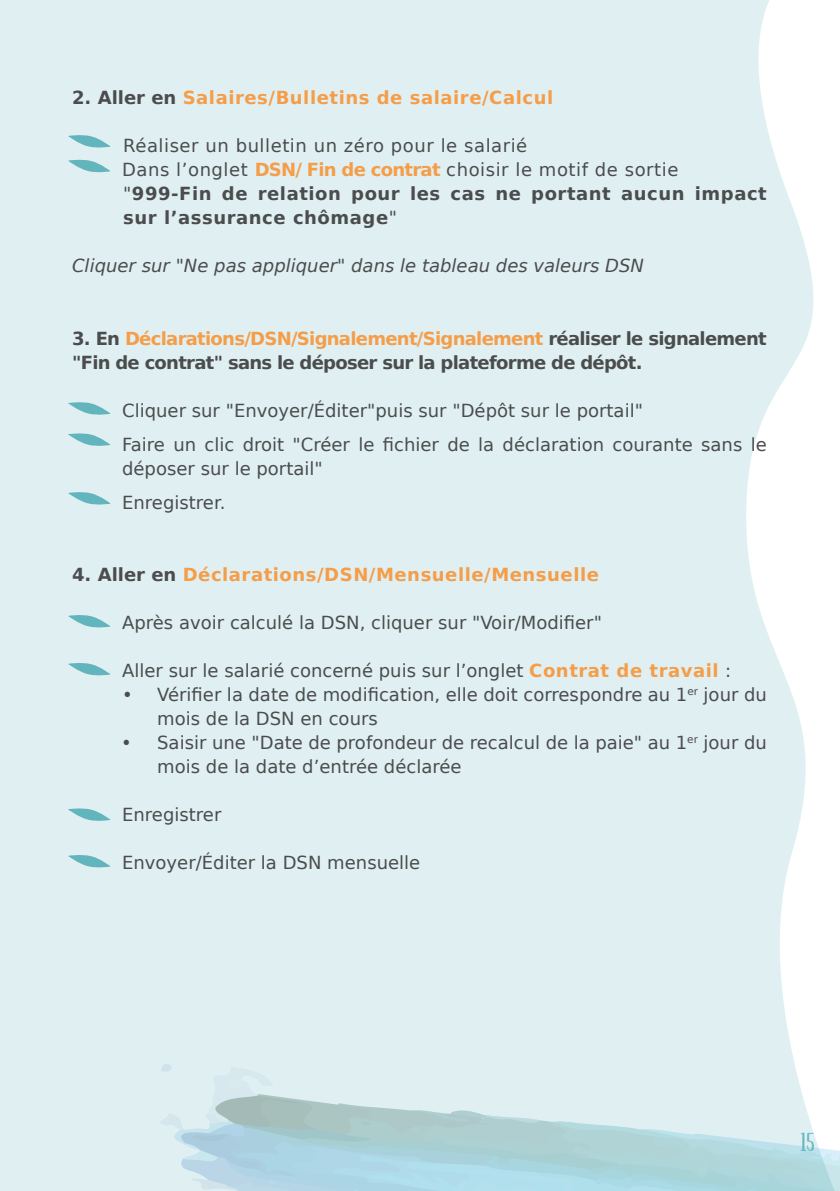
<style>
.page{position:relative;width:840px;height:1191px;background:#fff}
.page>*{position:absolute;margin:0;border:0;box-sizing:border-box;transform-origin:0 0}
.t1{font:20px "KG Do You Love Me";color:#61b7be}
.t2{font:18px/24px "Bitstream Vera Sans";color:#4b4c4d}
.t3{font:700 18px/24px "Bitstream Vera Sans";letter-spacing:-.04em;color:#4b4c4d}
.t4{font:700 18px "Bitstream Vera Sans";letter-spacing:.03em;color:#f59d49}
.t5{font:18px "Bitstream Vera Sans";letter-spacing:.03em;color:#4b4c4d}
.t6{font:700 18px/24px "Bitstream Vera Sans";letter-spacing:.03em;color:#4b4c4d}
.t7{font:italic 18px "Bitstream Vera Sans";color:#4b4c4d}
.s1{color:#4b4c4d}
.s2{font-weight:700;color:#f59d49}
.s3{font-weight:400}
.s4{font-style:normal}
.s5{color:#f59d49}
</style>
<div class="page">
<div style="left:1px;top:0;width:813px;height:1191px;background:#e0f0f2"></div>
<svg style="left:160px;top:1063px;width:679px;height:128px;background:#c6e1e5"></svg>
<svg style="left:0;top:0;width:1px;height:1191px"></svg>
<svg style="left:68px;top:134px;width:43px;height:15px"></svg>
<svg style="left:68px;top:159px;width:43px;height:14px"></svg>
<svg style="left:68px;top:614px;width:43px;height:15px"></svg>
<svg style="left:68px;top:401px;width:43px;height:15px"></svg>
<svg style="left:68px;top:432px;width:43px;height:15px"></svg>
<svg style="left:68px;top:491px;width:43px;height:15px"></svg>
<svg style="left:68px;top:661px;width:43px;height:15px"></svg>
<svg style="left:68px;top:807px;width:43px;height:15px"></svg>
<svg style="left:68px;top:853px;width:43px;height:15px"></svg>
<p class="t4" style="left:72px;top:88px;width:482px"><span class="s1">2. Aller en</span> Salaires/Bulletins de salaire/Calcul</p>
<p class="t5" style="left:123px;top:136px;width:405px">Réaliser un bulletin un zéro pour le salarié</p>
<p class="t5" style="left:122px;top:160px;width:557px">Dans l’onglet <span class="s2">DSN/ Fin de contrat</span> choisir le motif de sortie</p>
<p class="t6" style="left:123px;top:182px;width:645px"><span class="s3">"</span>999-Fin de relation pour les cas ne portant aucun impact sur l’assurance chômage<span class="s3">"</span></p>
<p class="t7" style="left:72px;top:256px;width:573px">Cliquer sur <span class="s4">"</span>Ne pas appliquer<span class="s4">"</span> dans le tableau des valeurs DSN</p>
<p class="t3" style="left:72px;top:326px;width:695px">3. En <span class="s5">Déclarations/DSN/Signalement/Signalement</span> réaliser le signalement "Fin de contrat" sans le déposer sur la plateforme de dépôt.</p>
<p class="t2" style="left:122px;top:398px;width:522px">Cliquer sur "Envoyer/Éditer"puis sur "Dépôt sur le portail"</p>
<p class="t2" style="left:122px;top:432px;width:646px">Faire un clic droit "Créer le fichier de la déclaration courante sans le déposer sur le portail"</p>
<p class="t2" style="left:122px;top:490px;width:105px">Enregistrer.</p>
<p class="t4" style="left:72px;top:564px;width:528px"><span class="s1">4. Aller en</span> Déclarations/DSN/Mensuelle/Mensuelle</p>
<p class="t2" style="left:122px;top:610px;width:481px">Après avoir calculé la DSN, cliquer sur "Voir/Modifier"</p>
<p class="t2" style="left:122px;top:658px;width:610px">Aller sur le salarié concerné puis sur l’onglet <span class="s2">Contrat de travail</span> :</p>
<p class="t2" style="left:157px;top:682px;width:610px;text-indent:-35px">• Vérifier la date de modification, elle doit correspondre au 1<sup>er</sup> jour du mois de la DSN en cours</p>
<p class="t2" style="left:157px;top:730px;width:610px;text-indent:-36px">• Saisir une "Date de profondeur de recalcul de la paie" au 1<sup>er</sup> jour du mois de la date d’entrée déclarée</p>
<p class="t2" style="left:122px;top:802px;width:101px">Enregistrer</p>
<p class="t2" style="left:122px;top:850px;width:299px">Envoyer/Éditer la DSN mensuelle</p>
<p class="t1" style="left:799px;top:1127px;width:16px">15</p>
</div>
